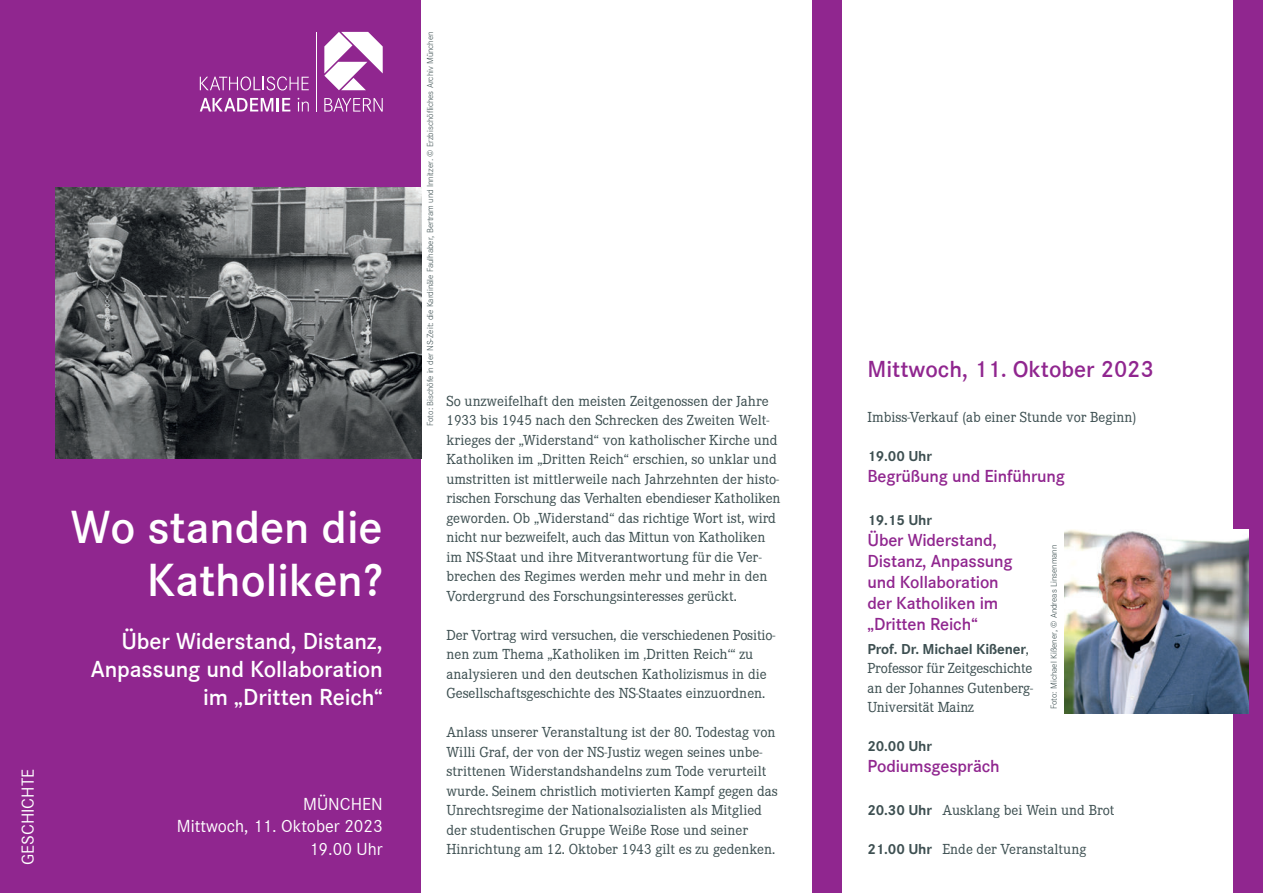
<style>
.page{position:relative;width:1263px;height:893px;background:#fff}
.page>*{position:absolute;margin:0;border:0;box-sizing:border-box;transform-origin:0 0}
.t1{font:600 48px/52.5px "Corporate S";color:#fff;text-align:right}
.t2{font:600 24px/28.5px "Corporate S";letter-spacing:-.005em;color:#fff;text-align:right}
.t3{font:600 24px "Corporate S";color:#90268f}
.t4{font:600 18px/21px "Corporate S";letter-spacing:-.01em;color:#90268f}
.t5{font:18px/22.5px "Corporate S";color:#fff;text-align:right}
.t6{font:15px/19.5px "Corporate E";color:#3d4f51}
.t7{font:700 15px "Corporate S";letter-spacing:-.01em;color:#3d4f51}
.t8{font:300 9px "Corporate S";color:#3d4f51}
.s1{font-family:"Corporate E";font-weight:400}
.s2{font-family:"Corporate S";font-weight:700}
</style>
<div class="page">
<div style="left:0;top:0;width:421px;height:893px;background:#90268f"></div>
<div style="left:812px;top:0;width:30px;height:893px;background:#90268f"></div>
<div style="left:1233px;top:0;width:30px;height:893px;background:#90268f"></div>
<svg style="left:324px;top:32px;width:59px;height:58px"></svg>
<svg style="left:324px;top:98px;width:59px;height:14px"></svg>
<svg style="left:200px;top:98px;width:90px;height:13px"></svg>
<svg style="left:298px;top:98px;width:11px;height:13px"></svg>
<svg style="left:200px;top:76px;width:109px;height:14px"></svg>
<hr style="left:316px;top:32px;width:1px;height:79px;background:#fff">
<img style="left:56px;top:188px;width:365px;height:271px">
<img style="left:1064px;top:530px;width:184px;height:184px">
<p class="t5" style="left:17px;top:865px;width:98px;rotate:-90deg">GESCHICHTE</p>
<h1 class="t1" style="left:71px;top:501px;width:313px">Wo standen die<br>Katholiken?</h1>
<h2 class="t2" style="left:91px;top:626px;width:293px">Über Widerstand, Distanz,<br>Anpassung und Kollaboration im „Dritten Reich“</h2>
<p class="t5" style="left:177px;top:792px;width:207px">MÜNCHEN<br>Mittwoch, 11. Oktober 2023<br>19.00 Uhr</p>
<p class="t8" style="left:424px;top:426px;width:396px;rotate:-90deg">Foto: Bischöfe in der NS-Zeit: die Kardinäle Faulhaber, Bertram und Innitzer. © Erzbischöfliches Archiv München</p>
<p class="t6" style="left:446px;top:392px;width:336px">So unzweifelhaft den meisten Zeitgenossen der Jahre 1933 bis 1945 nach den Schrecken des Zweiten Welt&shy;krieges der „Widerstand“ von katholischer Kirche und Katholiken im „Dritten Reich“ erschien, so unklar und umstritten ist mittlerweile nach Jahrzehnten der histo&shy;rischen Forschung das Verhalten ebendieser Katholiken geworden. Ob „Widerstand“ das richtige Wort ist, wird nicht nur bezweifelt, auch das Mittun von Katholiken im NS-Staat und ihre Mitverantwortung für die Ver&shy;brechen des Regimes werden mehr und mehr in den Vordergrund des Forschungsinteresses gerückt.</p>
<p class="t6" style="left:446px;top:626px;width:330px">Der Vortrag wird versuchen, die verschiedenen Positio&shy;nen zum Thema „Katholiken im ‚Dritten Reich‘“ zu analysieren und den deutschen Katholizismus in die Gesellschaftsgeschichte des NS-Staates einzuordnen.</p>
<p class="t6" style="left:446px;top:724px;width:333px">Anlass unserer Veranstaltung ist der 80. Todestag von Willi Graf, der von der NS-Justiz wegen seines unbe&shy;strittenen Widerstandshandelns zum Tode verurteilt wurde. Seinem christlich motivierten Kampf gegen das Unrechtsregime der Nationalsozialisten als Mitglied der studentischen Gruppe Weiße Rose und seiner Hinrichtung am 12. Oktober 1943 gilt es zu gedenken.</p>
<h2 class="t3" style="left:867px;top:356px;width:288px">Mittwoch, 11. Oktober 2023</h2>
<p class="t6" style="left:867px;top:408px;width:270px">Imbiss-Verkauf (ab einer Stunde vor Beginn)</p>
<p class="t7" style="left:867px;top:450px;width:66px">19.00 Uhr</p>
<p class="t4" style="left:867px;top:465px;width:199px">Begrüßung und Einführung</p>
<p class="t7" style="left:867px;top:515px;width:66px">19.15 Uhr</p>
<p class="t4" style="left:867px;top:529px;width:147px">Über Widerstand,<br>Distanz, Anpassung und Kollaboration der Katholiken im „Dritten Reich“</p>
<p class="t7" style="left:867px;top:643px;width:163px">Prof. Dr. Michael Kißener<span class="s1">,</span></p>
<p class="t6" style="left:867px;top:660px;width:167px;text-align:justify">Professor für Zeitgeschichte an der Johannes Gutenberg-Universität Mainz</p>
<p class="t7" style="left:867px;top:741px;width:66px">20.00 Uhr</p>
<p class="t4" style="left:867px;top:756px;width:134px">Podiumsgespräch</p>
<p class="t6" style="left:867px;top:802px;width:248px"><span class="s2">20.30 Uhr</span> Ausklang bei Wein und Brot</p>
<p class="t6" style="left:867px;top:841px;width:220px"><span class="s2">21.00 Uhr</span> Ende der Veranstaltung</p>
<p class="t8" style="left:1048px;top:709px;width:166px;rotate:-90deg">Foto: Michael Kißener, © Andreas Linsenmann</p>
</div>
